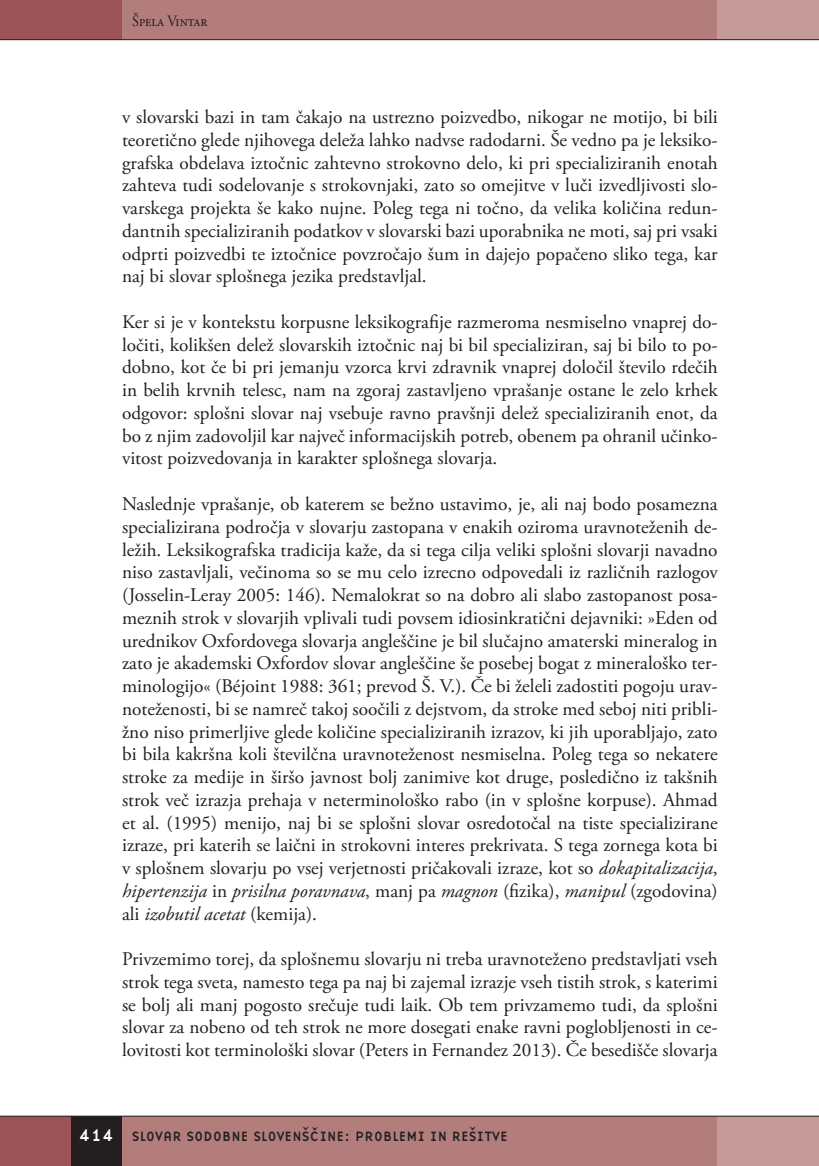
<style>
.page{position:relative;width:819px;height:1166px;background:#fff}
.page>*{position:absolute;margin:0;border:0;box-sizing:border-box;transform-origin:0 0}
.t1{font:19.25px/22.8px "Adobe Garamond Pro";letter-spacing:-.02em;color:#231f20;text-align:justify}
.t2{font:15.75px "Adobe Garamond Pro";color:#231f20;scale:.9 1}
.t3{font:14px "Base Nine";color:#231f20}
.s1{font-style:italic}
.s2{font-size:17.5px;color:#fff}
</style>
<div class="page">
<div style="left:122px;top:0;width:596px;height:40px;background:#b37d7c"></div>
<div style="left:0;top:1116px;width:71px;height:50px;background:#9b5358"></div>
<div style="left:122px;top:1116px;width:620px;height:50px;background:#b37d7c"></div>
<div style="left:71px;top:1116px;width:51px;height:50px;background:#231f20"></div>
<div style="left:717px;top:1116px;width:101px;height:50px;background:#c59b99"></div>
<div style="left:717px;top:0;width:101px;height:40px;background:#c59b99"></div>
<div style="left:0;top:0;width:122px;height:40px;background:#9b5358"></div>
<hr style="left:0;top:39px;width:818px;height:1px;background:#231f20">
<hr style="left:0;top:1116px;width:818px;height:1px;background:#231f20">
<p class="t2" style="left:132px;top:11px;width:85px">Špela Vintar</p>
<p class="t1" style="left:122px;top:106px;width:597px">v slovarski bazi in tam čakajo na ustrezno poizvedbo, nikogar ne motijo, bi bili teoretično glede njihovega deleža lahko nadvse radodarni. Še vedno pa je leksiko&shy;grafska obdelava iztočnic zahtevno strokovno delo, ki pri specializiranih enotah zahteva tudi sodelovanje s strokovnjaki, zato so omejitve v luči izvedljivosti slo&shy;varskega projekta še kako nujne. Poleg tega ni točno, da velika količina redun&shy;dantnih specializiranih podatkov v slovarski bazi uporabnika ne moti, saj pri vsaki odprti poizvedbi te iztočnice povzročajo šum in dajejo popačeno sliko tega, kar naj bi slovar splošnega jezika predstavljal.</p>
<p class="t1" style="left:122px;top:311px;width:597px">Ker si je v kontekstu korpusne leksikografije razmeroma nesmiselno vnaprej do&shy;ločiti, kolikšen delež slovarskih iztočnic naj bi bil specializiran, saj bi bilo to po&shy;dobno, kot če bi pri jemanju vzorca krvi zdravnik vnaprej določil število rdečih in belih krvnih telesc, nam na zgoraj zastavljeno vprašanje ostane le zelo krhek odgovor: splošni slovar naj vsebuje ravno pravšnji delež specializiranih enot, da bo z njim zadovoljil kar največ informacijskih potreb, obenem pa ohranil učinko&shy;vitost poizvedovanja in karakter splošnega slovarja.</p>
<p class="t1" style="left:122px;top:493px;width:597px">Naslednje vprašanje, ob katerem se bežno ustavimo, je, ali naj bodo posamezna specializirana področja v slovarju zastopana v enakih oziroma uravnoteženih de&shy;ležih. Leksikografska tradicija kaže, da si tega cilja veliki splošni slovarji navadno niso zastavljali, večinoma so se mu celo izrecno odpovedali iz različnih razlogov (Josselin-Leray 2005: 146). Nemalokrat so na dobro ali slabo zastopanost posa&shy;meznih strok v slovarjih vplivali tudi povsem idiosinkratični dejavniki: »Eden od urednikov Oxfordovega slovarja angleščine je bil slučajno amaterski mineralog in zato je akademski Oxfordov slovar angleščine še posebej bogat z mineraloško ter&shy;minologijo« (Béjoint 1988: 361; prevod Š. V.). Če bi želeli zadostiti pogoju urav&shy;noteženosti, bi se namreč takoj soočili z dejstvom, da stroke med seboj niti pribli&shy;žno niso primerljive glede količine specializiranih izrazov, ki jih uporabljajo, zato bi bila kakršna koli številčna uravnoteženost nesmiselna. Poleg tega so nekatere stroke za medije in širšo javnost bolj zanimive kot druge, posledično iz takšnih strok več izrazja prehaja v neterminološko rabo (in v splošne korpuse). Ahmad et al. (1995) menijo, naj bi se splošni slovar osredotočal na tiste specializirane izraze, pri katerih se laični in strokovni interes prekrivata. S tega zornega kota bi v splošnem slovarju po vsej verjetnosti pričakovali izraze, kot so <span class="s1">dokapitalizacija</span>, <span class="s1">hipertenzija</span> in <span class="s1">prisilna poravnava</span>, manj pa <span class="s1">magnon</span> (fizika), <span class="s1">manipul</span> (zgodovina) ali <span class="s1">izobutil acetat</span> (kemija).</p>
<p class="t1" style="left:122px;top:948px;width:597px">Privzemimo torej, da splošnemu slovarju ni treba uravnoteženo predstavljati vseh strok tega sveta, namesto tega pa naj bi zajemal izrazje vseh tistih strok, s katerimi se bolj ali manj pogosto srečuje tudi laik. Ob tem privzamemo tudi, da splošni slovar za nobeno od teh strok ne more dosegati enake ravni poglobljenosti in ce&shy;lovitosti kot terminološki slovar (Peters in Fernandez 2013). Če besedišče slovarja</p>
<p class="t3" style="left:79px;top:1126px;width:430px"><span class="s2">414</span> SLOVAR SODOBNE SLOVENŠCˇINE: PROBLEMI IN REŠITVE</p>
</div>
